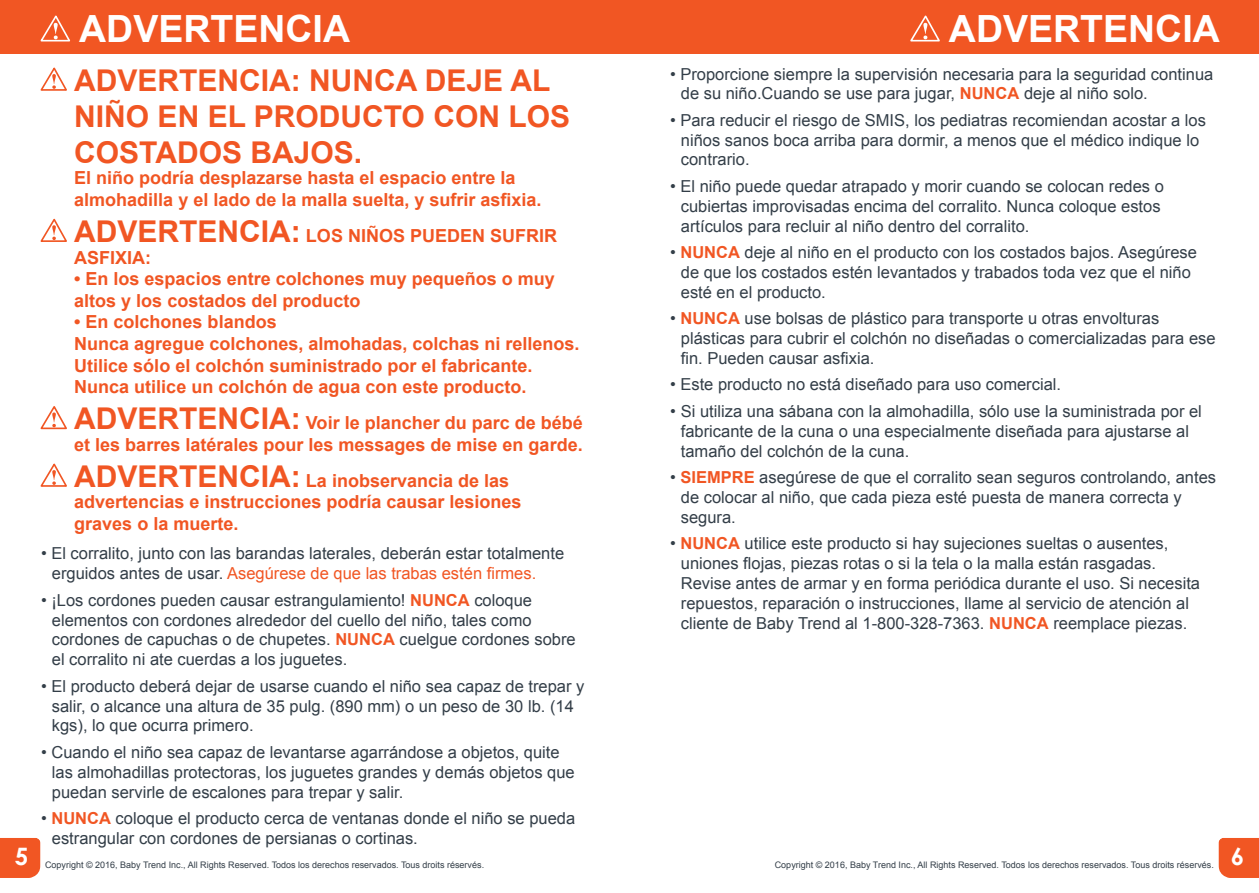
<style>
.page{position:relative;width:1259px;height:893px;background:#fff}
.page>*{position:absolute;margin:0;border:0;box-sizing:border-box;transform-origin:0 0}
.t1{font:700 37.5px "Arial";color:#fff}
.t2{font:700 30px/36px "Arial";color:#f15623}
.t3{font:700 24px "Century Gothic";color:#fff}
.t4{font:700 18px/21.6px "Arial";color:#f15623}
.t5{font:16.5px/19.8px "Arial";color:#333e48}
.t6{font:9px "Arial";color:#333e48}
.s1{font-size:30px}
.s2{color:#f15623}
.s3{font-weight:700;color:#f15623}
</style>
<div class="page">
<div style="left:0;top:838px;width:40px;height:40px;background:#f15623"></div>
<div style="left:1218px;top:838px;width:41px;height:40px;background:#f15623"></div>
<div style="left:0;top:0;width:629px;height:54px;background:#f15623"></div>
<div style="left:629px;top:0;width:630px;height:54px;background:#f15623"></div>
<svg style="left:40px;top:15px;width:31px;height:27px"></svg>
<svg style="left:910px;top:15px;width:30px;height:27px"></svg>
<svg style="left:40px;top:67px;width:27px;height:24px"></svg>
<svg style="left:40px;top:218px;width:27px;height:24px"></svg>
<svg style="left:40px;top:406px;width:27px;height:24px"></svg>
<svg style="left:40px;top:463px;width:27px;height:24px"></svg>
<h3 class="t3" style="left:15px;top:842px;width:15px">5</h3>
<h1 class="t1" style="left:79px;top:3px;width:272px">ADVERTENCIA</h1>
<h1 class="t1" style="left:949px;top:3px;width:272px">ADVERTENCIA</h1>
<h2 class="t2" style="left:74px;top:63px;width:497px">ADVERTENCIA: NUNCA DEJE AL<br>NIÑO EN EL PRODUCTO CON LOS<br>COSTADOS BAJOS.</h2>
<p class="t4" style="left:74px;top:168px;width:469px">El niño podría desplazarse hasta el espacio entre la almohadilla y el lado de la malla suelta, y sufrir asfixia.</p>
<p class="t4" style="left:74px;top:225px;width:484px"><span class="s1">ADVERTENCIA:</span> LOS NIÑOS PUEDEN SUFRIR<br>ASFIXIA:</p>
<p class="t4" style="left:74px;top:269px;width:482px">• En los espacios entre colchones muy pequeños o muy altos y los costados del producto</p>
<p class="t4" style="left:74px;top:312px;width:507px">• En colchones blandos<br>Nunca agregue colchones, almohadas, colchas ni rellenos.<br>Utilice sólo el colchón suministrado por el fabricante.<br>Nunca utilice un colchón de agua con este producto.</p>
<p class="t4" style="left:74px;top:413px;width:510px"><span class="s1">ADVERTENCIA:</span> Voir le plancher du parc de bébé et les barres latérales pour les messages de mise en garde.</p>
<p class="t4" style="left:74px;top:470px;width:449px"><span class="s1">ADVERTENCIA:</span> La inobservancia de las advertencias e instrucciones podría causar lesiones graves o la muerte.</p>
<p class="t5" style="left:52px;top:544px;width:514px;text-indent:-11px">• El corralito, junto con las barandas laterales, deberán estar totalmente erguidos antes de usar. <span class="s2">Asegúrese de que las trabas estén firmes.</span></p>
<p class="t5" style="left:52px;top:590px;width:525px;text-indent:-11px">• ¡Los cordones pueden causar estrangulamiento! <span class="s3">NUNCA</span> coloque elementos con cordones alrededor del cuello del niño, tales como cordones de capuchas o de chupetes. <span class="s3">NUNCA</span> cuelgue cordones sobre el corralito ni ate cuerdas a los juguetes.</p>
<p class="t5" style="left:52px;top:676px;width:534px;text-indent:-11px">• El producto deberá dejar de usarse cuando el niño sea capaz de trepar y salir, o alcance una altura de 35 pulg. (890 mm) o un peso de 30 lb. (14 kgs), lo que ocurra primero.</p>
<p class="t5" style="left:52px;top:742px;width:524px;text-indent:-11px">• Cuando el niño sea capaz de levantarse agarrándose a objetos, quite las almohadillas protectoras, los juguetes grandes y demás objetos que puedan servirle de escalones para trepar y salir.</p>
<p class="t5" style="left:52px;top:808px;width:525px;text-indent:-11px">• <span class="s3">NUNCA</span> coloque el producto cerca de ventanas donde el niño se pueda estrangular con cordones de persianas o cortinas.</p>
<p class="t5" style="left:681px;top:64px;width:534px;text-indent:-11px">• Proporcione siempre la supervisión necesaria para la seguridad continua de su niño.Cuando se use para jugar, <span class="s3">NUNCA</span> deje al niño solo.</p>
<p class="t5" style="left:681px;top:110px;width:527px;text-indent:-11px">• Para reducir el riesgo de SMIS, los pediatras recomiendan acostar a los niños sanos boca arriba para dormir, a menos que el médico indique lo contrario.</p>
<p class="t5" style="left:681px;top:176px;width:484px;text-indent:-11px">• El niño puede quedar atrapado y morir cuando se colocan redes o cubiertas improvisadas encima del corralito. Nunca coloque estos artículos para recluir al niño dentro del corralito.</p>
<p class="t5" style="left:681px;top:243px;width:517px;text-indent:-11px">• <span class="s3">NUNCA</span> deje al niño en el producto con los costados bajos. Asegúrese de que los costados estén levantados y trabados toda vez que el niño esté en el producto.</p>
<p class="t5" style="left:681px;top:309px;width:536px;text-indent:-11px">• <span class="s3">NUNCA</span> use bolsas de plástico para transporte u otras envolturas plásticas para cubrir el colchón no diseñadas o comercializadas para ese fin. Pueden causar asfixia.</p>
<p class="t5" style="left:670px;top:375px;width:392px">• Este producto no está diseñado para uso comercial.</p>
<p class="t5" style="left:681px;top:401px;width:522px;text-indent:-11px">• Si utiliza una sábana con la almohadilla, sólo use la suministrada por el fabricante de la cuna o una especialmente diseñada para ajustarse al tamaño del colchón de la cuna.</p>
<p class="t5" style="left:681px;top:468px;width:537px;text-indent:-11px">• <span class="s3">SIEMPRE</span> asegúrese de que el corralito sean seguros controlando, antes de colocar al niño, que cada pieza esté puesta de manera correcta y segura.</p>
<p class="t5" style="left:681px;top:534px;width:521px;text-indent:-11px">• <span class="s3">NUNCA</span> utilice este producto si hay sujeciones sueltas o ausentes, uniones flojas, piezas rotas o si la tela o la malla están rasgadas.<br>Revise antes de armar y en forma periódica durante el uso. Si necesita repuestos, reparación o instrucciones, llame al servicio de atención al cliente de Baby Trend al 1-800-328-7363. <span class="s3">NUNCA</span> reemplace piezas.</p>
<p class="t6" style="left:45px;top:858px;width:441px">Copyright © 2016, Baby Trend Inc., All Rights Reserved. Todos los derechos reservados. Tous droits réservés.</p>
<p class="t6" style="left:775px;top:858px;width:441px">Copyright © 2016, Baby Trend Inc., All Rights Reserved. Todos los derechos reservados. Tous droits réservés.</p>
<h3 class="t3" style="left:1230px;top:842px;width:15px">6</h3>
</div>
